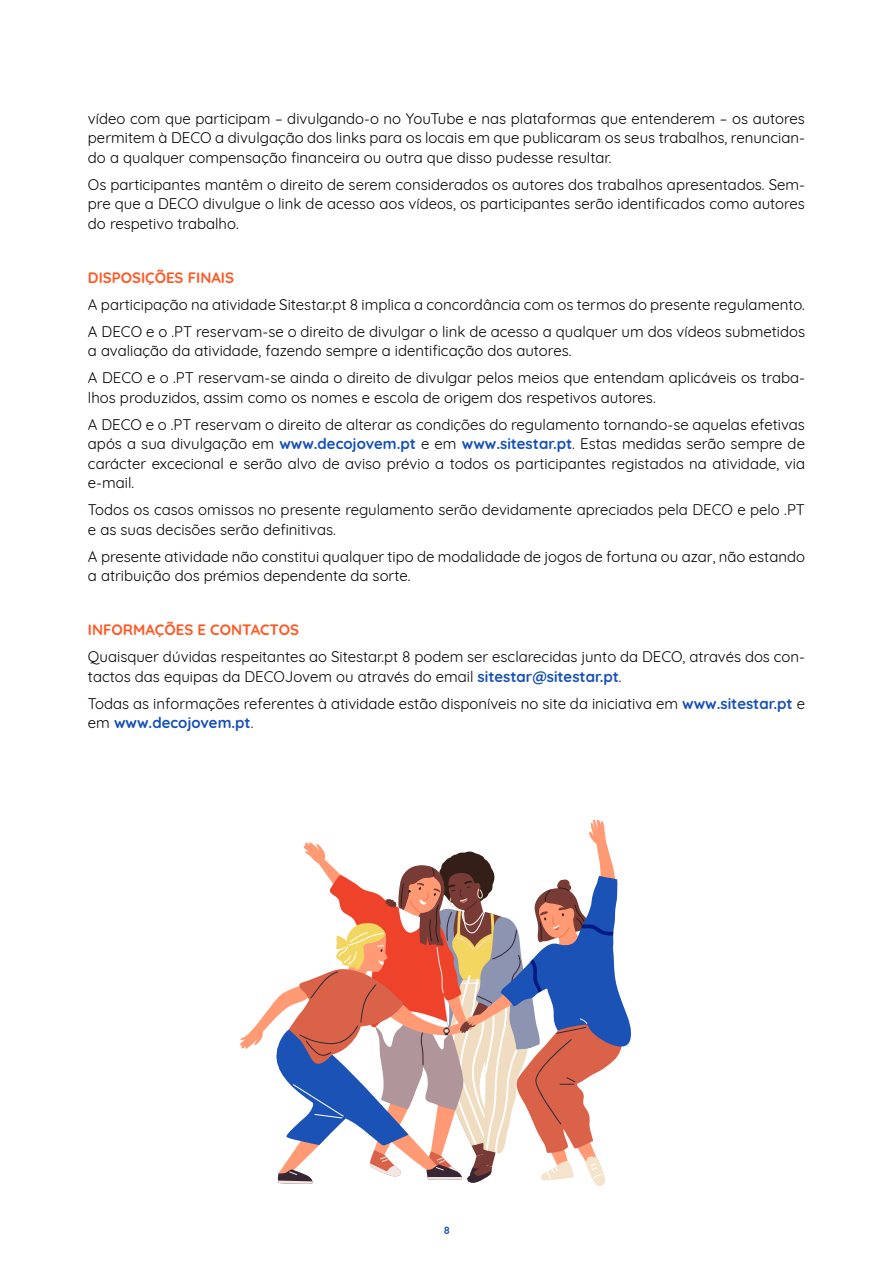
<style>
.page{position:relative;width:893px;height:1263px;background:#fff}
.page>*{position:absolute;margin:0;border:0;box-sizing:border-box;transform-origin:0 0}
.t1{font:15px/19.5px "Quicksand";color:#000}
.t2{font:700 15px "Quicksand";color:#ff5721}
.t3{font:700 10.5px "Quicksand";color:#144fb8}
.s1{font-weight:700;color:#144fb8}
</style>
<div class="page">
<svg style="left:240px;top:820px;width:391px;height:366px"></svg>
<p class="t1" style="left:88px;top:107px;width:719px;text-align:justify">vídeo com que participam – divulgando-o no YouTube e nas plataformas que entenderem – os autores permitem à DECO a divulgação dos links para os locais em que publicaram os seus trabalhos, renuncian&shy;do a qualquer compensação financeira ou outra que disso pudesse resultar.</p>
<p class="t1" style="left:88px;top:173px;width:719px;text-align:justify">Os participantes mantêm o direito de serem considerados os autores dos trabalhos apresentados. Sem&shy;pre que a DECO divulgue o link de acesso aos vídeos, os participantes serão identificados como autores do respetivo trabalho.</p>
<p class="t2" style="left:88px;top:265px;width:148px">DISPOSIÇÕES FINAIS</p>
<p class="t1" style="left:88px;top:289px;width:719px;line-height:27px">A participação na atividade Sitestar.pt 8 implica a concordância com os termos do presente regulamento.<br>A DECO e o .PT reservam-se o direito de divulgar o link de acesso a qualquer um dos vídeos submetidos</p>
<p class="t1" style="left:88px;top:336px;width:719px;line-height:27px">a avaliação da atividade, fazendo sempre a identificação dos autores.<br>A DECO e o .PT reservam-se ainda o direito de divulgar pelos meios que entendam aplicáveis os traba-</p>
<p class="t1" style="left:88px;top:382px;width:719px;line-height:27px">lhos produzidos, assim como os nomes e escola de origem dos respetivos autores.<br>A DECO e o .PT reservam o direito de alterar as condições do regulamento tornando-se aquelas efetivas</p>
<p class="t1" style="left:88px;top:432px;width:719px;text-align:justify">após a sua divulgação em <span class="s1">www.decojovem.pt</span> e em <span class="s1">www.sitestar.pt</span>. Estas medidas serão sempre de carácter excecional e serão alvo de aviso prévio a todos os participantes registados na atividade, via e-mail.</p>
<p class="t1" style="left:88px;top:498px;width:719px">Todos os casos omissos no presente regulamento serão devidamente apreciados pela DECO e pelo .PT e as suas decisões serão definitivas.</p>
<p class="t1" style="left:88px;top:545px;width:719px">A presente atividade não constitui qualquer tipo de modalidade de jogos de fortuna ou azar, não estando a atribuição dos prémios dependente da sorte.</p>
<p class="t2" style="left:88px;top:617px;width:213px">INFORMAÇÕES E CONTACTOS</p>
<p class="t1" style="left:88px;top:645px;width:719px">Quaisquer dúvidas respeitantes ao Sitestar.pt 8 podem ser esclarecidas junto da DECO, através dos con&shy;tactos das equipas da DECOJovem ou através do email <span class="s1">sitestar@sitestar.pt</span>.</p>
<p class="t1" style="left:88px;top:692px;width:718px">Todas as informações referentes à atividade estão disponíveis no site da iniciativa em <span class="s1">www.sitestar.pt</span> e em <span class="s1">www.decojovem.pt</span>.</p>
<p class="t3" style="left:444px;top:1222px;width:8px">8</p>
</div>
